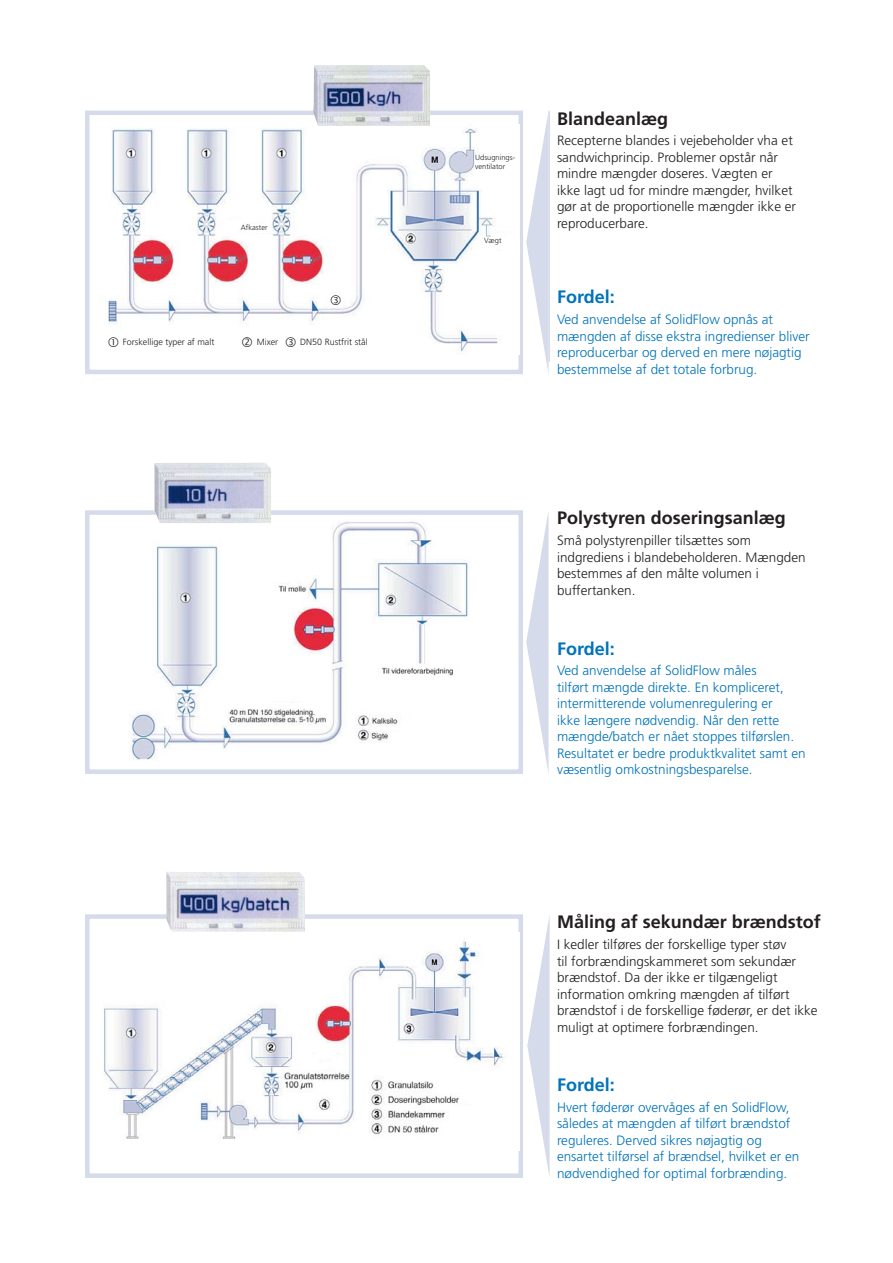
<style>
.page{position:relative;width:893px;height:1263px;background:#fff}
.page>*{position:absolute;margin:0;border:0;box-sizing:border-box;transform-origin:0 0}
.t1{font:700 18px "Frutiger";color:#231f20}
.t2{font:700 18px "Frutiger";color:#0073ba}
.t3{font:300 13.5px/16.5px "Frutiger";color:#0073ba}
.t4{font:300 13.5px/16.5px "Frutiger";color:#231f20}
.t5{font:300 9px "Frutiger";color:#231f20}
.t6{font:300 7.5px/9px "Frutiger";color:#231f20}
</style>
<div class="page">
<div style="left:85px;top:111px;width:438px;height:263px;border:4px solid #d5dbea"></div>
<img style="left:107px;top:124px;width:412px;height:230px">
<img style="left:313px;top:65px;width:117px;height:61px">
<div style="left:85px;top:510px;width:438px;height:264px;border:4px solid #d5dbea"></div>
<img style="left:131px;top:521px;width:337px;height:240px">
<img style="left:154px;top:463px;width:117px;height:60px">
<div style="left:85px;top:914px;width:438px;height:264px;border:4px solid #d5dbea"></div>
<img style="left:103px;top:932px;width:417px;height:218px">
<img style="left:166px;top:872px;width:139px;height:60px">
<hr style="left:549px;top:111px;width:1px;height:250px;background:#d5dbea">
<svg style="left:526px;top:111px;width:23px;height:262px"></svg>
<svg style="left:527px;top:916px;width:23px;height:261px"></svg>
<svg style="left:526px;top:512px;width:23px;height:261px"></svg>
<div style="left:105px;top:330px;width:114px;height:25px;background:#fff"></div>
<div style="left:238px;top:330px;width:43px;height:25px;background:#fff"></div>
<div style="left:282px;top:330px;width:91px;height:25px;background:#fff"></div>
<div style="left:475px;top:154px;width:43px;height:18px;background:#fff"></div>
<div style="left:484px;top:237px;width:26px;height:10px;background:#fff"></div>
<div style="left:241px;top:224px;width:29px;height:9px;background:#fff"></div>
<div style="left:330px;top:295px;width:13px;height:11px;background:#fff"></div>
<p class="t6" style="left:241px;top:224px;width:28px">Afkaster</p>
<p class="t5" style="left:123px;top:338px;width:93px">Forskellige typer af malt</p>
<p class="t5" style="left:257px;top:338px;width:23px">Mixer</p>
<p class="t5" style="left:300px;top:338px;width:69px">DN50 Rustfrit stål</p>
<p class="t6" style="left:475px;top:153px;width:42px">Udsugnings&shy;ventilator</p>
<p class="t6" style="left:484px;top:236px;width:19px">Vægt</p>
<h1 class="t1" style="left:557px;top:111px;width:113px">Blandeanlæg</h1>
<p class="t4" style="left:557px;top:134px;width:241px">Recepterne blandes i vejebeholder vha et sandwichprincip. Problemer opstår når mindre mængder doseres. Vægten er ikke lagt ud for mindre mængder, hvilket gør at de proportionelle mængder ikke er reproducerbare.</p>
<h1 class="t2" style="left:557px;top:290px;width:59px">Fordel:</h1>
<p class="t3" style="left:557px;top:312px;width:254px">Ved anvendelse af SolidFlow opnås at mængden af disse ekstra ingredienser bliver reproducerbar og derved en mere nøjagtig bestemmelse af det totale forbrug.</p>
<h1 class="t1" style="left:557px;top:511px;width:230px">Polystyren doseringsanlæg</h1>
<p class="t4" style="left:557px;top:533px;width:250px">Små polystyrenpiller tilsættes som indgrediens i blandebeholderen. Mængden bestemmes af den målte volumen i buffertanken.</p>
<h1 class="t2" style="left:557px;top:641px;width:59px">Fordel:</h1>
<p class="t3" style="left:557px;top:663px;width:250px">Ved anvendelse af SolidFlow måles<br>tilført mængde direkte. En kompliceret, intermitterende volumenregulering er<br>ikke længere nødvendig. Når den rette mængde/batch er nået stoppes tilførslen.<br>Resultatet er bedre produktkvalitet samt en væsentlig omkostningsbesparelse.</p>
<h1 class="t1" style="left:557px;top:915px;width:265px">Måling af sekundær brændstof</h1>
<p class="t4" style="left:557px;top:937px;width:262px">I kedler tilføres der forskellige typer støv<br>til forbrændingskammeret som sekundær brændstof. Da der ikke er tilgængeligt information omkring mængden af tilført brændstof i de forskellige føderør, er det ikke muligt at optimere forbrændingen.</p>
<h1 class="t2" style="left:557px;top:1077px;width:59px">Fordel:</h1>
<p class="t3" style="left:557px;top:1100px;width:244px">Hvert føderør overvåges af en SolidFlow, således at mængden af tilført brændstof reguleres. Derved sikres nøjagtig og ensartet tilførsel af brændsel, hvilket er en nødvendighed for optimal forbrænding.</p>
</div>
